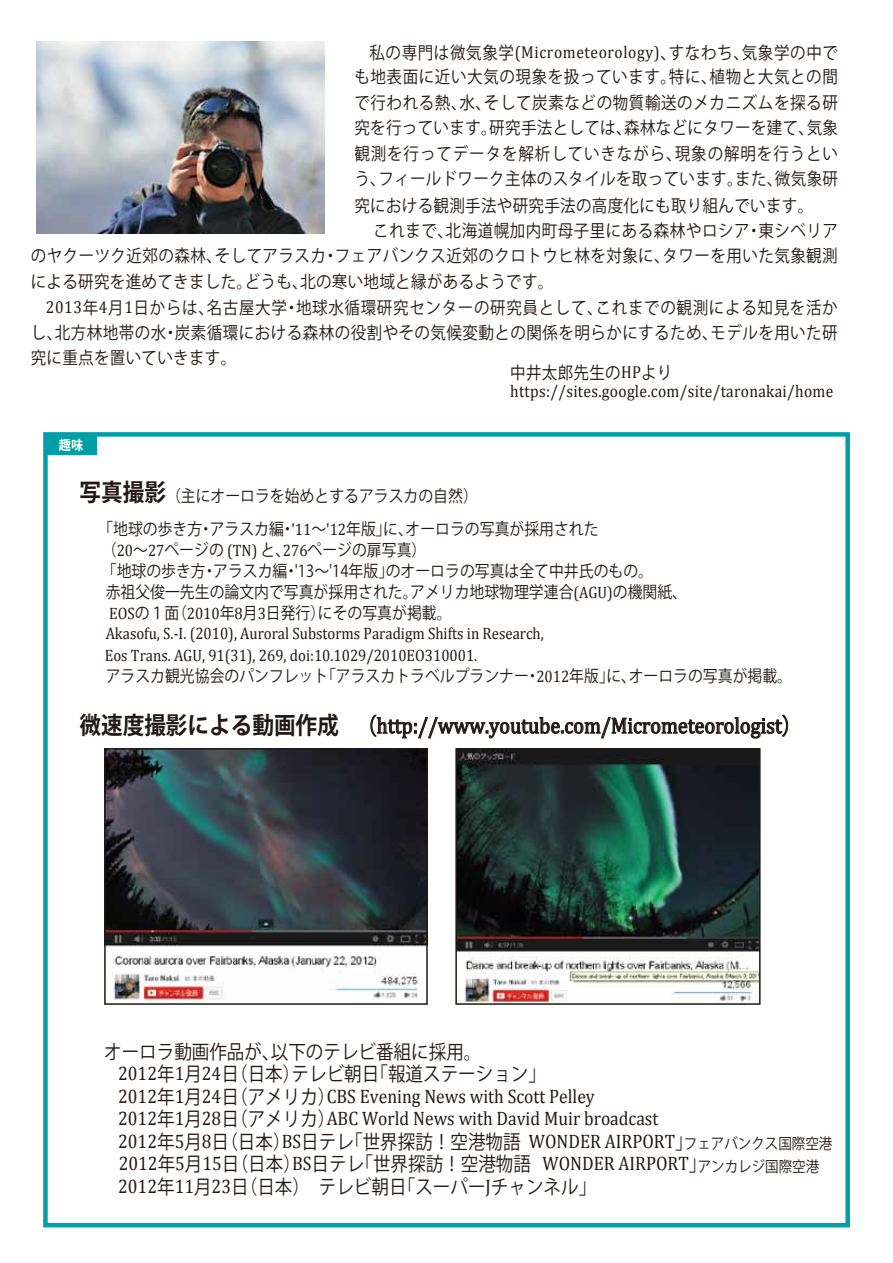
<style>
.page{position:relative;width:893px;height:1263px;background:#fff}
.page>*{position:absolute;margin:0;border:0;box-sizing:border-box;transform-origin:0 0}
.t1{font:22.5px "Cambria";color:#221815;scale:.9 1}
.t2{font:19.5px/22.5px "Cambria";color:#221815;scale:.9 1}
.t3{font:19.5px/22.5px "Koz Go Pro";color:#221815;scale:.9 1}
.t4{font:17.25px/25.5px "Koz Go Pro";letter-spacing:.03em;color:#221815;text-align:justify;scale:.9 1}
.t5{font:17.25px "Cambria";letter-spacing:.02em;color:#221815;scale:.9 1}
.t6{font:16.5px/33.8px "Koz Go Pro";color:#221815;scale:.9 1}
.t7{font:16.5px/21.8px "Cambria";color:#221815;scale:.9 1}
.t8{font:700 13.5px "Koz Go Pro";color:#fff;scale:.9 1}
.s1{font-family:"Cambria"}
.s2{font-weight:700;font-size:24px}
.s3{font-family:"Koz Go Pro"}
.s4{font-family:"Koz Go Pro";font-weight:700;font-size:24px}
.s5{font-family:"Koz Go Pro";font-size:15px}
</style>
<div class="page">
<div style="left:45px;top:434px;width:52px;height:21px;background:#009fa8"></div>
<svg style="left:370px;top:714px;width:418px;height:25px"></svg>
<div style="left:43px;top:432px;width:807px;height:795px;border:4px solid #009fa8"></div>
<img style="left:107px;top:751px;width:318px;height:251px">
<div style="left:104px;top:748px;width:324px;height:257px;border:2px solid #221815"></div>
<img style="left:458px;top:751px;width:300px;height:251px">
<div style="left:455px;top:748px;width:306px;height:257px;border:2px solid #221815"></div>
<img style="left:36px;top:42px;width:288px;height:192px">
<p class="t4" style="left:354px;top:40px;width:539px;text-indent:15px">私の専門は微気象学<span class="s1">(Micrometeorology)</span>、すなわち、気象学の中でも地表面に近い大気の現象を扱っています。特に、植物と大気との間で行われる熱、水、そして炭素などの物質輸送のメカニズムを探る研究を行っています。研究手法としては、森林などにタワーを建て、気象観測を行ってデータを解析していきながら、現象の解明を行うという、フィールドワーク主体のスタイルを取っています。また、微気象研究における観測手法や研究手法の高度化にも取り組んでいます。</p>
<p class="t4" style="left:31px;top:219px;width:898px;line-height:24.8px;text-align:right">これまで、北海道幌加内町母子里にある森林やロシア・東シベリア<br>のヤクーツク近郊の森林、そしてアラスカ・フェアバンクス近郊のクロトウヒ林を対象に、タワーを用いた気象観測</p>
<p class="t4" style="left:31px;top:270px;width:582px">による研究を進めてきました。どうも、北の寒い地域と縁があるようです。</p>
<p class="t4" style="left:46px;top:295px;width:881px"><span class="s1">2013</span>年<span class="s1">4</span>月<span class="s1">1</span>日からは、名古屋大学・地球水循環研究センターの研究員として、これまでの観測による知見を活か</p>
<p class="t4" style="left:31px;top:320px;width:898px">し、北方林地帯の水・炭素循環における森林の役割やその気候変動との関係を明らかにするため、モデルを用いた研</p>
<p class="t4" style="left:31px;top:345px;width:230px">究に重点を置いていきます。</p>
<p class="t4" style="left:510px;top:360px;width:182px">中井太郎先生の<span class="s1">HP</span>より</p>
<p class="t5" style="left:510px;top:381px;width:361px">https://sites.google.com/site/taronakai/home</p>
<p class="t8" style="left:59px;top:436px;width:29px">趣味</p>
<p class="t6" style="left:98px;top:479px;width:557px;text-indent:-19px"><span class="s2">写真撮影</span>（主にオーロラを始めとするアラスカの自然）<br>「地球の歩き方・アラスカ編・<span class="s1">'11</span>～<span class="s1">'12</span>年版」に、オーロラの写真が採用された</p>
<p class="t6" style="left:80px;top:534px;width:387px">　　（<span class="s1">20</span>～<span class="s1">27</span>ページの <span class="s1">(TN)</span> と、<span class="s1">276</span>ページの扉写真）</p>
<p class="t6" style="left:80px;top:555px;width:639px">　　「地球の歩き方・アラスカ編・'13～'14年版」のオーロラの写真は全て中井氏のもの。</p>
<p class="t6" style="left:106px;top:576px;width:647px">赤祖父俊一先生の論文内で写真が採用された。アメリカ地球物理学連合<span class="s1">(AGU)</span>の機関紙、</p>
<p class="t6" style="left:80px;top:597px;width:415px">　　<span class="s1">EOS</span>の１面（<span class="s1">2010</span>年<span class="s1">8</span>月<span class="s1">3</span>日発行）にその写真が掲載。</p>
<p class="t7" style="left:80px;top:622px;width:517px;text-indent:26px">Akasofu, S.-I. (2010), Auroral Substorms Paradigm Shifts in Research,<span class="s3">　</span> Eos Trans. AGU, 91(31), 269, doi:10.1029/2010EO310001.</p>
<p class="t6" style="left:106px;top:660px;width:764px">アラスカ観光協会のパンフレット「アラスカトラベルプランナー・<span class="s1">2012</span>年版」に、オーロラの写真が掲載。</p>
<h1 class="t1" style="left:80px;top:712px;width:804px"><span class="s4">微速度撮影による動画作成</span> <span class="s3">（</span>http://www.youtube.com/Micrometeorologist<span class="s3">）</span></h1>
<p class="t3" style="left:118px;top:1041px;width:477px;text-indent:-14px">オーロラ動画作品が、以下のテレビ番組に採用。<br><span class="s1">2012</span>年<span class="s1">1</span>月<span class="s1">24</span>日（日本）テレビ朝日「報道ステーション」</p>
<p class="t2" style="left:118px;top:1085px;width:795px">2012<span class="s3">年</span>1<span class="s3">月</span>24<span class="s3">日（アメリカ）</span>CBS Evening News with Scott Pelley<br>2012<span class="s3">年</span>1<span class="s3">月</span>28<span class="s3">日（アメリカ）</span>ABC World News with David Muir broadcast<br>2012<span class="s3">年</span>5<span class="s3">月</span>8<span class="s3">日（日本）</span>BS<span class="s3">日テレ「世界探訪！空港物語</span> WONDER AIRPORT<span class="s3">」</span><span class="s5">フェアバンクス国際空港</span>2012<span class="s3">年</span>5<span class="s3">月</span>15<span class="s3">日（日本）</span>BS<span class="s3">日テレ「世界探訪！空港物語</span> WONDER AIRPORT<span class="s3">」</span><span class="s5">アンカレジ国際空港</span></p>
<p class="t3" style="left:118px;top:1176px;width:533px"><span class="s1">2012</span>年<span class="s1">11</span>月<span class="s1">23</span>日（日本）　テレビ朝日「スーパー<span class="s1">J</span>チャンネル」</p>
</div>
